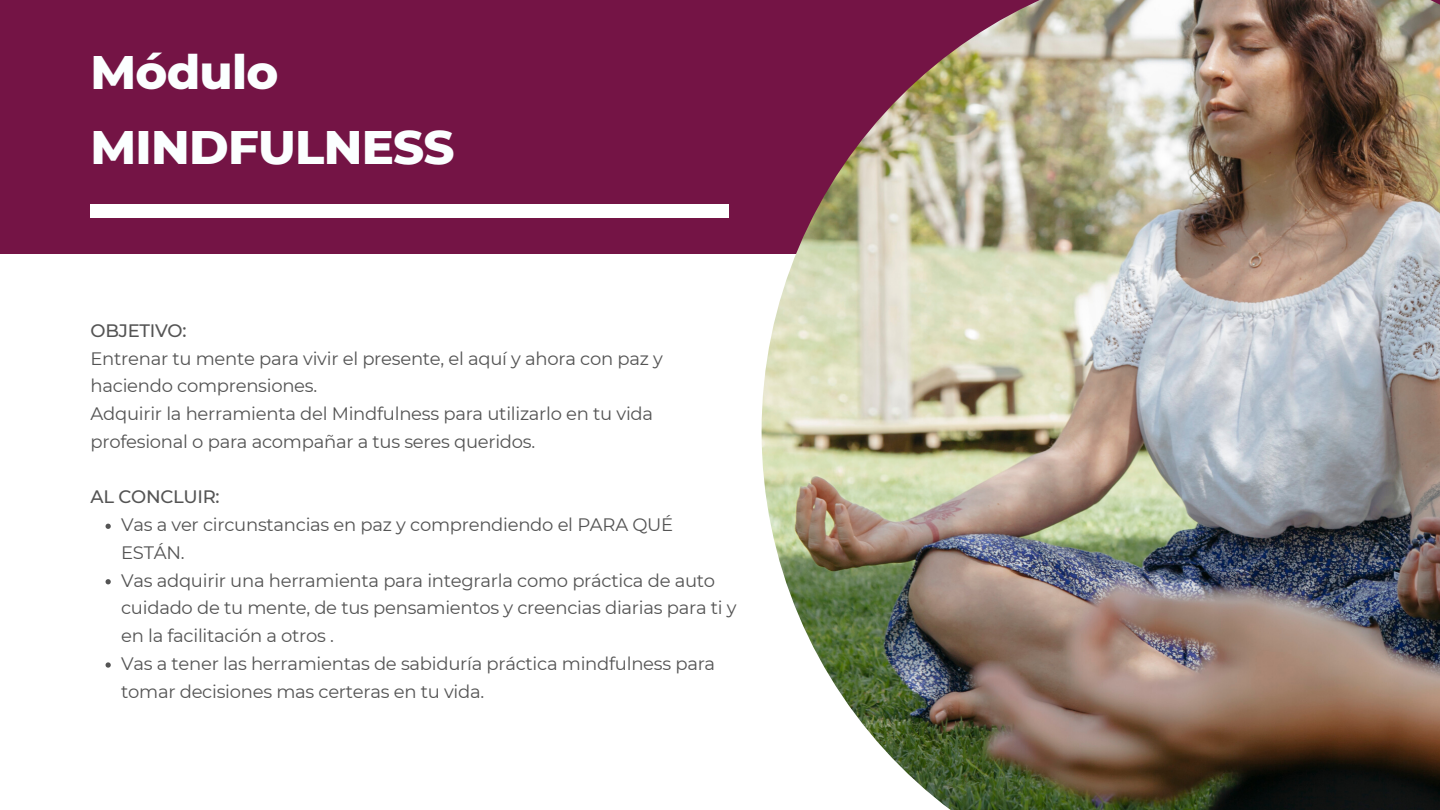
<style>
.page{position:relative;width:1440px;height:810px;background:#fff}
.page>*{position:absolute;margin:0;border:0;box-sizing:border-box;transform-origin:0 0}
.t1{font:800 48px/74.2px "Montserrat";letter-spacing:-.015em;color:#fbffff}
.t2{font:18px/27.8px "Montserrat";letter-spacing:-.015em;color:#545454}
.t3{font:500 18px "Montserrat";letter-spacing:-.015em;color:#545454}
</style>
<div class="page">
<div style="left:0;top:0;width:1440px;height:254px;background:#741445"></div>
<img style="left:762px;top:0;width:678px;height:810px">
<div style="left:91px;top:205px;width:638px;height:13px;background:#fff"></div>
<svg style="left:106px;top:524px;width:5px;height:5px"></svg>
<svg style="left:106px;top:579px;width:5px;height:5px"></svg>
<svg style="left:106px;top:662px;width:5px;height:6px"></svg>
<h1 class="t1" style="left:91px;top:35px;width:366px">Módulo<br>MINDFULNESS</h1>
<p class="t3" style="left:91px;top:319px;width:98px">OBJETIVO:</p>
<p class="t2" style="left:91px;top:344px;width:574px">Entrenar tu mente para vivir el presente, el aquí y ahora con paz y haciendo comprensiones.<br>Adquirir la herramienta del Mindfulness para utilizarlo en tu vida profesional o para acompañar a tus seres queridos.</p>
<p class="t3" style="left:91px;top:486px;width:131px">AL CONCLUIR:</p>
<p class="t2" style="left:121px;top:511px;width:617px">Vas a ver circunstancias en paz y comprendiendo el PARA QUÉ ESTÁN.<br>Vas adquirir una herramienta para integrarla como práctica de auto cuidado de tu mente, de tus pensamientos y creencias diarias para ti y en la facilitación a otros .<br>Vas a tener las herramientas de sabiduría práctica mindfulness para tomar decisiones mas certeras en tu vida.</p>
</div>
